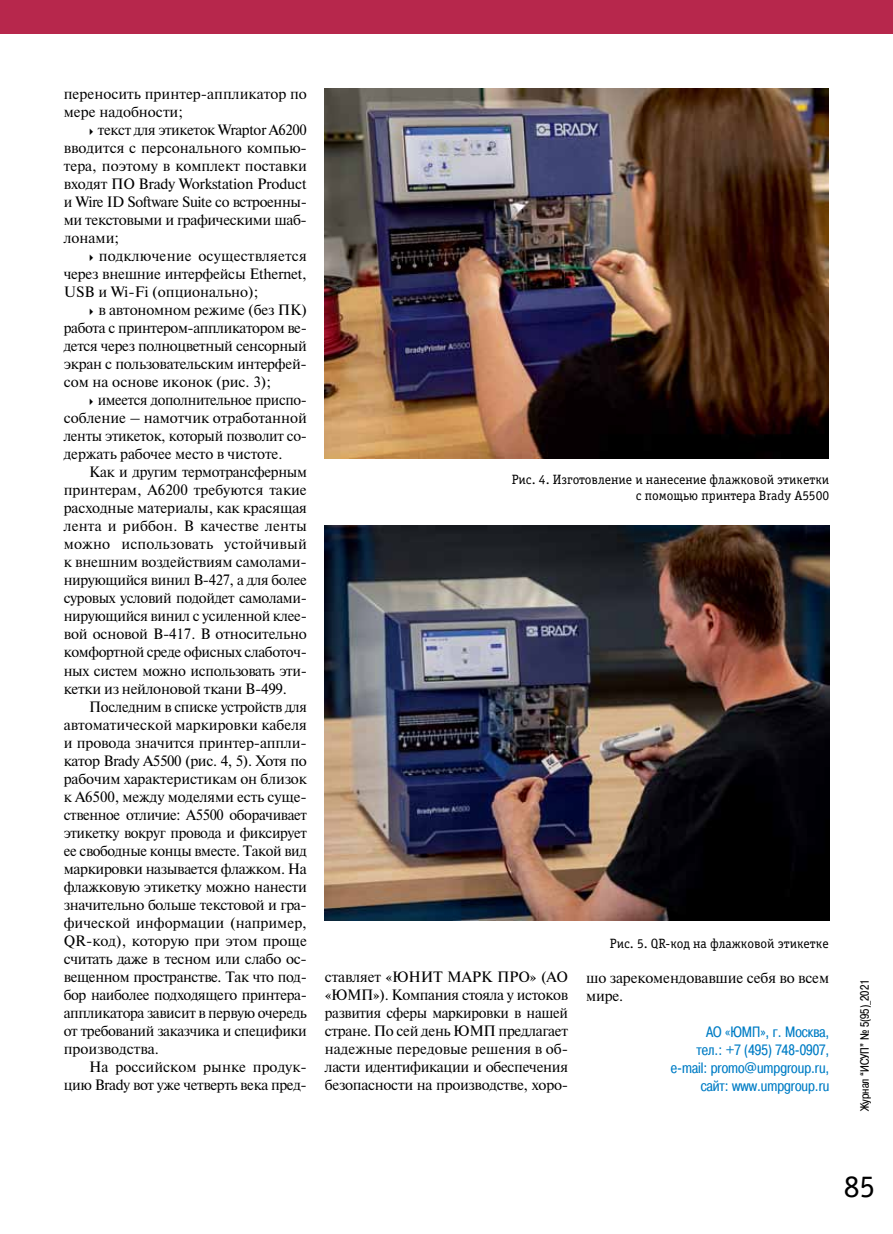
<style>
.page{position:relative;width:893px;height:1234px;background:#fff}
.page>*{position:absolute;margin:0;border:0;box-sizing:border-box;transform-origin:0 0}
.t1{font:31.5px "Officina Serif Book C";color:#000}
.t2{font:15px/18px "Newton";letter-spacing:-.02em;color:#000;text-align:justify}
.t3{font:15px/18px "Newton";letter-spacing:-.02em;color:#000;text-align:justify;scale:.96 1}
.t4{font:15px/18px "Pragmatica Cond C";color:#007dc5;text-align:right}
.t5{font:15px/18px "Newton";color:#000}
.t6{font:13.5px/16.2px "Officina Serif Book C";color:#000;text-align:right}
.t7{font:12px "Pragmatica Cond C";color:#000}
</style>
<div class="page">
<div style="left:0;top:0;width:893px;height:34px;background:#b7274c"></div>
<img style="left:325px;top:88px;width:503px;height:370px">
<img style="left:325px;top:525px;width:504px;height:395px">
<p class="t5" style="left:64px;top:84px;width:245px">переносить принтер-аппликатор по мере надобности;</p>
<p class="t2" style="left:64px;top:120px;width:245px;text-indent:34px">текст для этикеток Wraptor A6200 вводится с персонального компью&shy;тера, поэтому в комплект поставки входят ПО Brady Workstation Product и Wire ID Software Suite со встроенны&shy;ми текстовыми и графическими шаб&shy;лонами;</p>
<p class="t2" style="left:64px;top:246px;width:245px;text-indent:35px">подключение осуществляется через внешние интерфейсы Ethernet, USB и Wi-Fi (опционально);</p>
<p class="t2" style="left:64px;top:300px;width:245px;text-indent:35px">в автономном режиме (без ПК) работа с принтером-аппликатором ве&shy;дется через полноцветный сенсорный экран с пользовательским интерфей&shy;сом на основе иконок (рис. 3);</p>
<p class="t3" style="left:64px;top:390px;width:255px;text-indent:34px">имеется дополнительное приспо&shy;собление – намотчик отработанной ленты этикеток, который позволит со&shy;держать рабочее место в чистоте.</p>
<p class="t2" style="left:64px;top:462px;width:245px;text-indent:26px">Как и другим термотрансферным принтерам, A6200 требуются такие расходные материалы, как красящая лента и риббон. В качестве ленты можно использовать устойчивый к внешним воздействиям самолами&shy;нирующийся винил B‑427, а для более суровых условий подойдет самолами&shy;нирующийся винил с усиленной клее&shy;вой основой B‑417. В относительно комфортной среде офисных слаботоч&shy;ных систем можно использовать эти&shy;кетки из нейлоновой ткани B‑499.</p>
<p class="t2" style="left:64px;top:696px;width:245px;text-indent:26px">Последним в списке устройств для автоматической маркировки кабеля и провода значится принтер-аппли&shy;катор Brady A5500 (рис. 4, 5). Хотя по рабочим характеристикам он близок к A6500, между моделями есть суще&shy;ственное отличие: A5500 оборачивает этикетку вокруг провода и фиксирует ее свободные концы вместе. Такой вид маркировки называется флажком. На флажковую этикетку можно нанести значительно больше текстовой и гра&shy;фической информации (например, QR-код), которую при этом проще считать даже в тесном или слабо ос&shy;вещенном пространстве. Так что под&shy;бор наиболее подходящего принтера&shy;аппликатора зависит в первую очередь от требований заказчика и специфики производства.</p>
<p class="t2" style="left:64px;top:1056px;width:245px;text-align:right">На российском рынке продук&shy;цию Brady вот уже четверть века пред-</p>
<p class="t6" style="left:512px;top:471px;width:319px">Рис. 4. Изготовление и нанесение флажковой этикетки с помощью принтера Brady A5500</p>
<p class="t6" style="left:610px;top:935px;width:220px">Рис. 5. QR-код на флажковой этикетке</p>
<p class="t2" style="left:325px;top:966px;width:245px">ставляет «ЮНИТ МАРК ПРО» (АО «ЮМП»). Компания стояла у истоков развития сферы маркировки в нашей стране. По сей день ЮМП предлагает надежные передовые решения в об&shy;ласти идентификации и обеспечения безопасности на производстве, хоро-</p>
<p class="t2" style="left:586px;top:968px;width:245px">шо зарекомендовавшие себя во всем мире.</p>
<p class="t4" style="left:671px;top:1022px;width:160px">АО «ЮМП», г. Москва,<br>тел.: +7 (495) 748‑0907, e‑mail: promo@umpgroup.ru, сайт: www.umpgroup.ru</p>
<p class="t7" style="left:858px;top:1110px;width:133px;rotate:-90deg">Журнал “ИСУП” № 5(95)_2021</p>
<h1 class="t1" style="left:844px;top:1168px;width:33px">85</h1>
</div>
